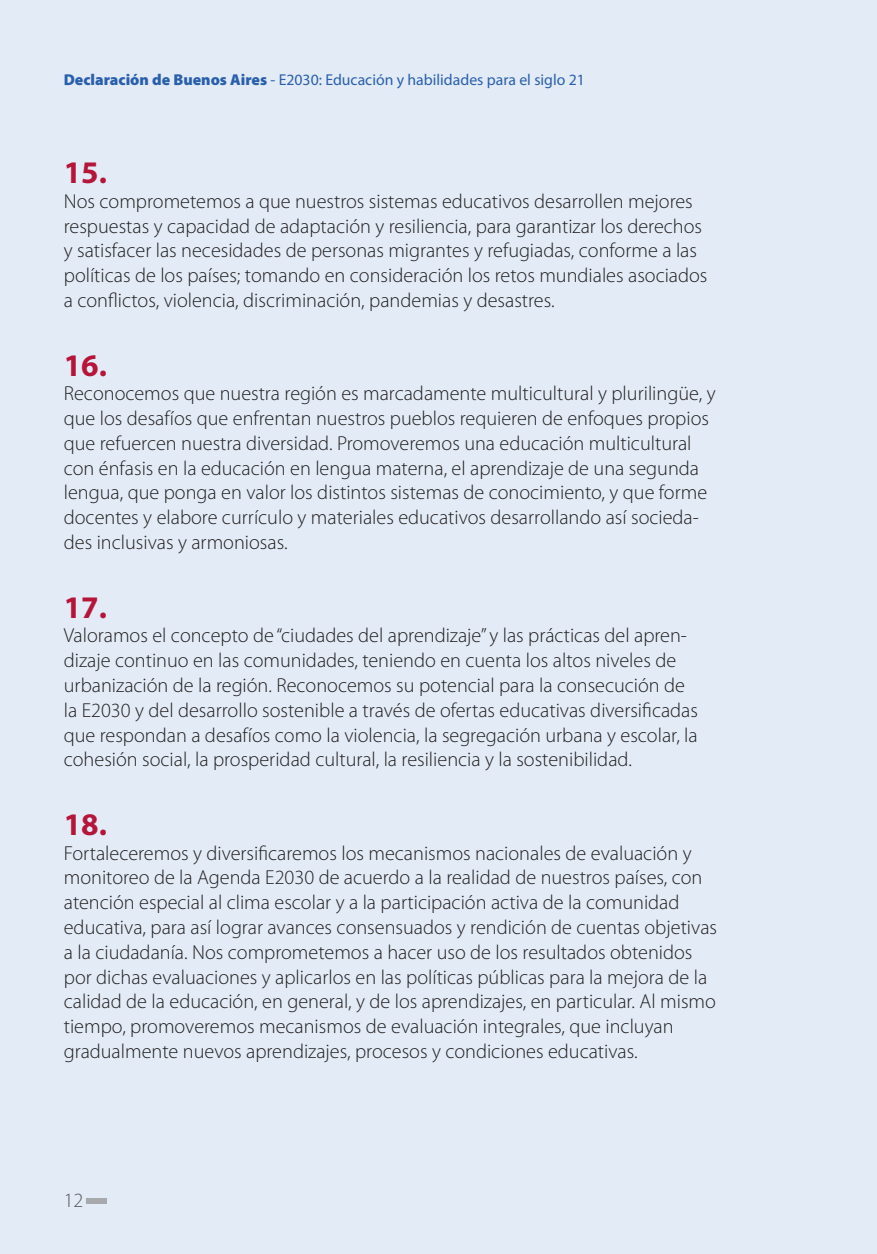
<style>
.page{position:relative;width:877px;height:1254px;background:#fff}
.page>*{position:absolute;margin:0;border:0;box-sizing:border-box;transform-origin:0 0}
.NUMERO_DESTACADO{font:700 31.5px "Myriad Pro";color:#b6153a}
.BASE_TEXTO_ESPAÑOL{font:300 20.25px/24.8px "Myriad Pro";color:#231f20}
.t1{font:300 20.25px "Myriad Pro";color:#57585a}
.t2{font:15.75px "Myriad Pro";color:#2a5fac}
.s1{font-weight:900}
</style>
<div class="page">
<div style="left:0;top:0;width:876px;height:1253px;background:#e2ebf6"></div>
<div style="left:87px;top:1197px;width:20px;height:6px;background:#a8a9ad"></div>
<p class="t2" style="left:64px;top:70px;width:522px"><span class="s1">Declaración de Buenos Aires</span> - E2030: Educación y habilidades para el siglo 21</p>
<p class="NUMERO_DESTACADO" style="left:64px;top:152px;width:45px">15.</p>
<p class="BASE_TEXTO_ESPAÑOL" style="left:64px;top:189px;width:645px">Nos comprometemos a que nuestros sistemas educativos desarrollen mejores respuestas y capacidad de adaptación y resiliencia, para garantizar los derechos y satisfacer las necesidades de personas migrantes y refugiadas, conforme a las políticas de los países; tomando en consideración los retos mundiales asociados a conflictos, violencia, discriminación, pandemias y desastres.</p>
<p class="NUMERO_DESTACADO" style="left:64px;top:344px;width:45px">16.</p>
<p class="BASE_TEXTO_ESPAÑOL" style="left:64px;top:381px;width:653px">Reconocemos que nuestra región es marcadamente multicultural y plurilingüe, y que los desafíos que enfrentan nuestros pueblos requieren de enfoques propios que refuercen nuestra diversidad. Promoveremos una educación multicultural con énfasis en la educación en lengua materna, el aprendizaje de una segunda lengua, que ponga en valor los distintos sistemas de conocimiento, y que forme docentes y elabore currículo y materiales educativos desarrollando así socieda&shy;des inclusivas y armoniosas.</p>
<p class="NUMERO_DESTACADO" style="left:64px;top:586px;width:45px">17.</p>
<p class="BASE_TEXTO_ESPAÑOL" style="left:64px;top:623px;width:635px">Valoramos el concepto de “ciudades del aprendizaje” y las prácticas del apren&shy;dizaje continuo en las comunidades, teniendo en cuenta los altos niveles de urbanización de la región. Reconocemos su potencial para la consecución de la E2030 y del desarrollo sostenible a través de ofertas educativas diversificadas que respondan a desafíos como la violencia, la segregación urbana y escolar, la cohesión social, la prosperidad cultural, la resiliencia y la sostenibilidad.</p>
<p class="NUMERO_DESTACADO" style="left:64px;top:803px;width:45px">18.</p>
<p class="BASE_TEXTO_ESPAÑOL" style="left:64px;top:840px;width:654px">Fortaleceremos y diversificaremos los mecanismos nacionales de evaluación y monitoreo de la Agenda E2030 de acuerdo a la realidad de nuestros países, con atención especial al clima escolar y a la participación activa de la comunidad educativa, para así lograr avances consensuados y rendición de cuentas objetivas a la ciudadanía. Nos comprometemos a hacer uso de los resultados obtenidos por dichas evaluaciones y aplicarlos en las políticas públicas para la mejora de la calidad de la educación, en general, y de los aprendizajes, en particular. Al mismo tiempo, promoveremos mecanismos de evaluación integrales, que incluyan gradualmente nuevos aprendizajes, procesos y condiciones educativas.</p>
<p class="t1" style="left:64px;top:1187px;width:21px">12</p>
</div>
